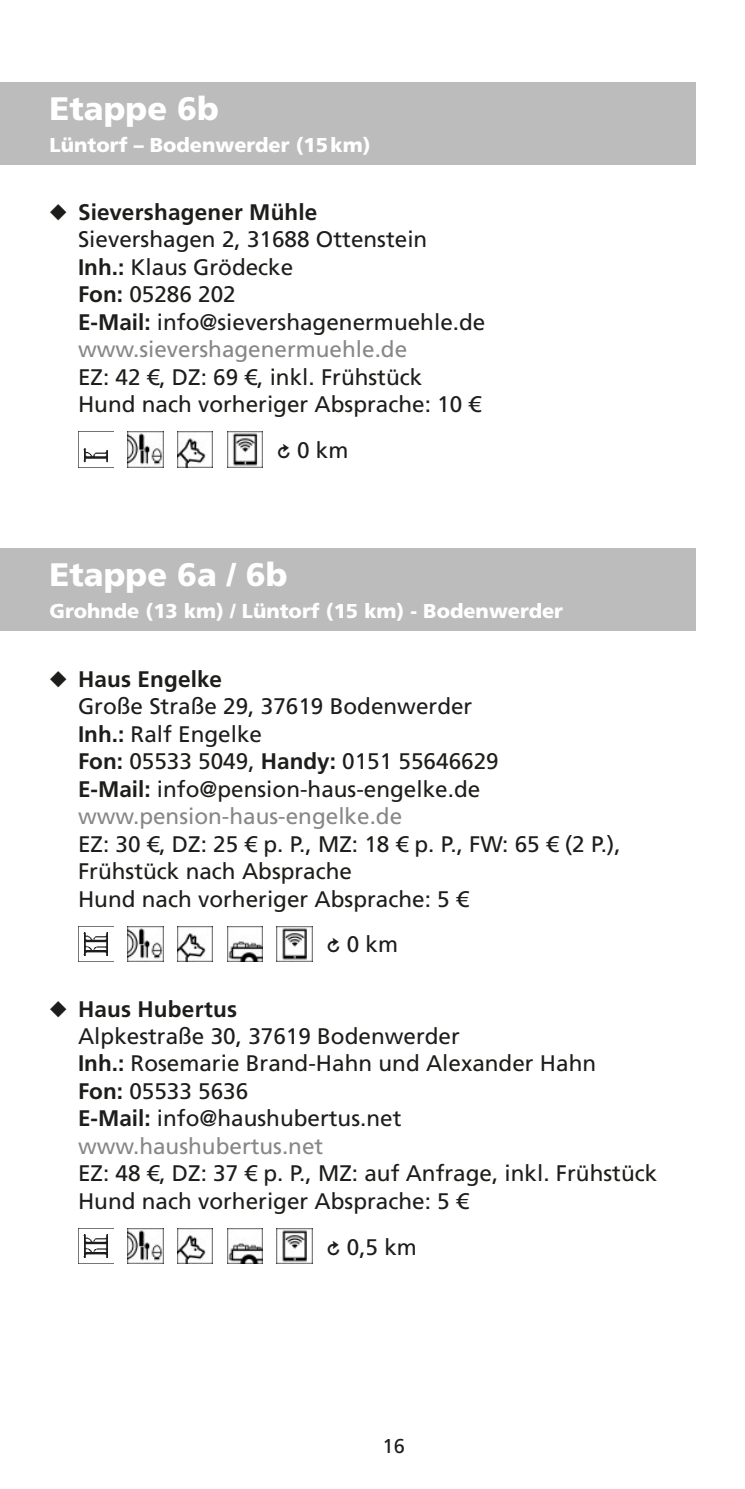
<style>
.page{position:relative;width:745px;height:1489px;background:#fff}
.page>*{position:absolute;margin:0;border:0;box-sizing:border-box;transform-origin:0 0}
.t1{font:900 32.5px "Frutiger LT Com";color:#fff}
.t2{font:22.5px/27.5px "Frutiger LT Com";color:#1d1d1b}
.t3{font:900 20px "Frutiger LT Com";color:#fff}
.t4{font:20px "Frutiger LT Com";color:#1d1d1b}
.s1{font-weight:700}
.s2{color:#878787}
.s3{font-family:"Modern Pictograms"}
</style>
<div class="page">
<div style="left:0;top:82px;width:694px;height:83px;background:#bcbcbc"></div>
<img style="left:78px;top:431px;width:35px;height:36px">
<img style="left:128px;top:431px;width:35px;height:36px">
<img style="left:177px;top:431px;width:36px;height:36px">
<img style="left:227px;top:431px;width:35px;height:36px">
<div style="left:0;top:548px;width:694px;height:83px;background:#bcbcbc"></div>
<img style="left:78px;top:926px;width:35px;height:35px">
<img style="left:128px;top:926px;width:35px;height:35px">
<img style="left:177px;top:926px;width:36px;height:35px">
<img style="left:227px;top:926px;width:35px;height:35px">
<img style="left:276px;top:926px;width:36px;height:35px">
<img style="left:78px;top:1228px;width:35px;height:35px">
<img style="left:128px;top:1228px;width:35px;height:35px">
<img style="left:177px;top:1228px;width:36px;height:35px">
<img style="left:227px;top:1228px;width:35px;height:35px">
<img style="left:276px;top:1228px;width:36px;height:35px">
<h1 class="t1" style="left:50px;top:89px;width:170px">Etappe 6b</h1>
<p class="t3" style="left:50px;top:133px;width:322px">Lüntorf – Bodenwerder (15km)</p>
<p class="t2" style="left:78px;top:198px;width:408px;text-indent:-28px">◆ <span class="s1">Sievershagener Mühle<br></span>Sievershagen 2, 31688 Ottenstein<br><span class="s1">Inh.:</span> Klaus Grödecke<br><span class="s1">Fon:</span> 05286 202<br><span class="s1">E-Mail:</span> info@sievershagenermuehle.de <span class="s2">www.sievershagenermuehle.de</span></p>
<p class="t2" style="left:78px;top:363px;width:404px">EZ: 42 €, DZ: 69 €, inkl. Frühstück<br>Hund nach vorheriger Absprache: 10 €</p>
<p class="t2" style="left:276px;top:436px;width:73px"><span class="s3">R</span> 0 km</p>
<h1 class="t1" style="left:50px;top:554px;width:239px">Etappe 6a / 6b</h1>
<p class="t3" style="left:50px;top:599px;width:514px">Grohnde (13 km) / Lüntorf (15 km) - Bodenwerder</p>
<p class="t2" style="left:78px;top:665px;width:422px;text-indent:-28px">◆ <span class="s1">Haus Engelke<br></span>Große Straße 29, 37619 Bodenwerder<br><span class="s1">Inh.:</span> Ralf Engelke<br><span class="s1">Fon:</span> 05533 5049, <span class="s1">Handy:</span> 0151 55646629<br><span class="s1">E-Mail:</span> info@pension-haus-engelke.de <span class="s2">www.pension-haus-engelke.de</span></p>
<p class="t2" style="left:78px;top:830px;width:544px">EZ: 30 €, DZ: 25 € p. P., MZ: 18 € p. P., FW: 65 € (2 P.),<br>Frühstück nach Absprache<br>Hund nach vorheriger Absprache: 5 €</p>
<p class="t2" style="left:326px;top:930px;width:73px"><span class="s3">R</span> 0 km</p>
<p class="t2" style="left:78px;top:995px;width:519px;text-indent:-28px">◆ <span class="s1">Haus Hubertus<br></span>Alpkestraße 30, 37619 Bodenwerder<br><span class="s1">Inh.:</span> Rosemarie Brand-Hahn und Alexander Hahn<br><span class="s1">Fon:</span> 05533 5636<br><span class="s1">E-Mail:</span> info@haushubertus.net <span class="s2">www.haushubertus.net</span></p>
<p class="t2" style="left:78px;top:1159px;width:580px">EZ: 48 €, DZ: 37 € p. P., MZ: auf Anfrage, inkl. Frühstück<br>Hund nach vorheriger Absprache: 5 €</p>
<p class="t2" style="left:326px;top:1232px;width:92px"><span class="s3">R</span> 0,5 km</p>
<p class="t4" style="left:382px;top:1434px;width:24px">16</p>
</div>
